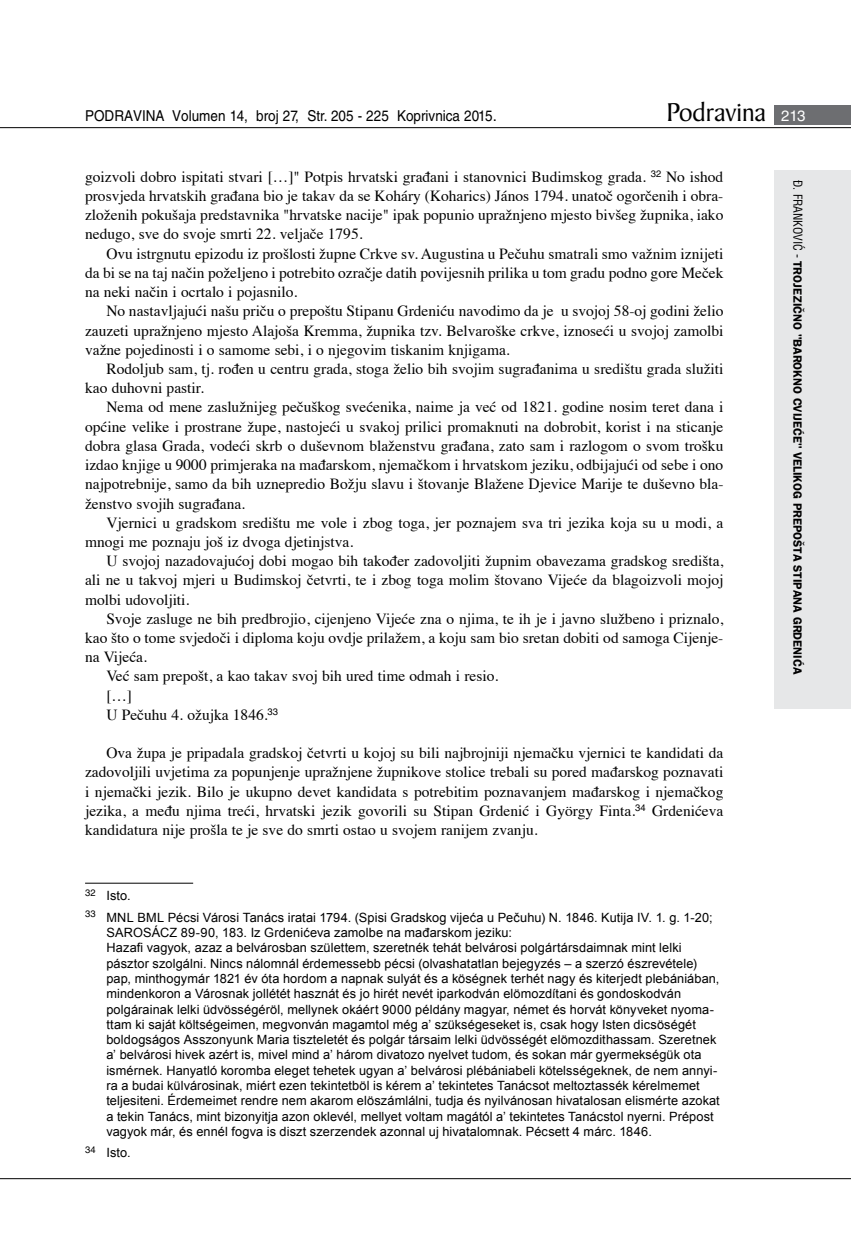
<style>
.page{position:relative;width:851px;height:1234px;background:#fff}
.page>*{position:absolute;margin:0;border:0;box-sizing:border-box;transform-origin:0 0}
.t1{font:27.6px "Baker Signet BT";color:#000}
.t2{font:15.45px/19.2px "Times";color:#000;text-align:justify}
.t3{font:15px "Helvetica LT Skin 29";color:#000;scale:.9 1}
.t4{font:12.75px/15.3px "Arial";letter-spacing:.01em;color:#000}
.t5{font:600 12px "ITC Franklin Gothic Skin 29";letter-spacing:-.005em;color:#000}
.t6{font:condensed 12px "Helvetica LT Skin 29";color:#000}
.s1{font-family:"Helvetica LT Skin 29";font-size:15px;color:#fff}
.s2{font-family:"Helvetica LT Skin 29";font-weight:400;font-stretch:condensed}
</style>
<div class="page">
<div style="left:774px;top:170px;width:76px;height:538px;background:#e6e7e8"></div>
<div style="left:774px;top:105px;width:76px;height:19px;background:#6d6e71"></div>
<hr style="left:0;top:127px;width:850px;height:1px;background:#000">
<hr style="left:0;top:1177px;width:850px;height:1px;background:#000">
<hr style="left:85px;top:882px;width:108px;height:1px;background:#000">
<p class="t3" style="left:85px;top:107px;width:459px">PODRAVINA Volumen 14, broj 27, Str. 205 - 225 Koprivnica 2015.</p>
<h1 class="t1" style="left:666px;top:95px;width:141px">Podravina <span class="s1">213</span></h1>
<p class="t2" style="left:85px;top:166px;width:639px">goizvoli dobro ispitati stvari […]" Potpis hrvatski građani i stanovnici Budimskog grada. <sup>32</sup> No ishod prosvjeda hrvatskih građana bio je takav da se Koháry (Koharics) János 1794. unatoč ogorčenih i obra&shy;zloženih pokušaja predstavnika "hrvatske nacije" ipak popunio upražnjeno mjesto bivšeg župnika, iako nedugo, sve do svoje smrti 22. veljače 1795.</p>
<p class="t2" style="left:85px;top:242px;width:639px;text-indent:21px">Ovu istrgnutu epizodu iz prošlosti župne Crkve sv. Augustina u Pečuhu smatrali smo važnim iznijeti da bi se na taj način poželjeno i potrebito ozračje datih povijesnih prilika u tom gradu podno gore Meček na neki način i ocrtalo i pojasnilo.</p>
<p class="t2" style="left:85px;top:300px;width:639px;text-indent:21px">No nastavljajući našu priču o prepoštu Stipanu Grdeniću navodimo da je u svojoj 58-oj godini želio zauzeti upražnjeno mjesto Alajoša Kremma, župnika tzv. Belvaroške crkve, iznoseći u svojoj zamolbi važne pojedinosti i o samome sebi, i o njegovim tiskanim knjigama.</p>
<p class="t2" style="left:85px;top:358px;width:639px;text-indent:21px">Rodoljub sam, tj. rođen u centru grada, stoga želio bih svojim sugrađanima u središtu grada služiti kao duhovni pastir.</p>
<p class="t2" style="left:85px;top:396px;width:639px;text-indent:21px">Nema od mene zaslužnijeg pečuškog svećenika, naime ja već od 1821. godine nosim teret dana i općine velike i prostrane župe, nastojeći u svakoj prilici promaknuti na dobrobit, korist i na sticanje dobra glasa Grada, vodeći skrb o duševnom blaženstvu građana, zato sam i razlogom o svom trošku izdao knjige u 9000 primjeraka na mađarskom, njemačkom i hrvatskom jeziku, odbijajući od sebe i ono najpotrebnije, samo da bih uznepredio Božju slavu i štovanje Blažene Djevice Marije te duševno bla&shy;ženstvo svojih sugrađana.</p>
<p class="t2" style="left:85px;top:511px;width:639px;text-indent:21px">Vjernici u gradskom središtu me vole i zbog toga, jer poznajem sva tri jezika koja su u modi, a mnogi me poznaju još iz dvoga djetinjstva.</p>
<p class="t2" style="left:85px;top:550px;width:639px;text-indent:21px">U svojoj nazadovajućoj dobi mogao bih također zadovoljiti župnim obavezama gradskog središta, ali ne u takvoj mjeri u Budimskoj četvrti, te i zbog toga molim štovano Vijeće da blagoizvoli mojoj molbi udovoljiti.</p>
<p class="t2" style="left:106px;top:607px;width:618px">Svoje zasluge ne bih predbrojio, cijenjeno Vijeće zna o njima, te ih je i javno službeno i priznalo,</p>
<p class="t2" style="left:85px;top:626px;width:639px">kao što o tome svjedoči i diploma koju ovdje prilažem, a koju sam bio sretan dobiti od samoga Cijenje-</p>
<p class="t2" style="left:85px;top:646px;width:63px">na Vijeća.</p>
<p class="t2" style="left:106px;top:665px;width:393px">Već sam prepošt, a kao takav svoj bih ured time odmah i resio.</p>
<p class="t2" style="left:106px;top:684px;width:27px">[…]</p>
<p class="t2" style="left:106px;top:703px;width:173px">U Pečuhu 4. ožujka 1846.<sup>33</sup></p>
<p class="t2" style="left:85px;top:742px;width:639px;text-indent:21px">Ova župa je pripadala gradskoj četvrti u kojoj su bili najbrojniji njemačku vjernici te kandidati da zadovoljili uvjetima za popunjenje upražnjene župnikove stolice trebali su pored mađarskog poznavati i njemački jezik. Bilo je ukupno devet kandidata s potrebitim poznavanjem mađarskog i njemačkog jezika, a među njima treći, hrvatski jezik govorili su Stipan Grdenić i György Finta.<sup>34</sup> Grdenićeva kandidatura nije prošla te je sve do smrti ostao u svojem ranijem zvanju.</p>
<p class="t4" style="left:85px;top:885px;width:629px;line-height:21.3px"><sup>32</sup> Isto.<br><sup>33</sup> MNL BML Pécsi Városi Tanács iratai 1794. (Spisi Gradskog vijeća u Pečuhu) N. 1846. Kutija IV. 1. g. 1-20;</p>
<p class="t4" style="left:106px;top:924px;width:615px">SAROSÁCZ 89-90, 183. Iz Grdenićeva zamolbe na mađarskom jeziku:<br>Hazafi vagyok, azaz a belvárosban születtem, szeretnék tehát belvárosi polgártársdaimnak mint lelki pásztor szolgálni. Nincs nálomnál érdemessebb pécsi (olvashatatlan bejegyzés – a szerzó észrevétele) pap, minthogymár 1821 év óta hordom a napnak sulyát és a köségnek terhét nagy és kiterjedt plebániában, mindenkoron a Városnak jollétét hasznát és jo hirét nevét iparkodván elömozdítani és gondoskodván polgárainak lelki üdvösségéröl, mellynek okáért 9000 példány magyar, német és horvát könyveket nyoma&shy;ttam ki saját költségeimen, megvonván magamtol még a’ szükségeseket is, csak hogy Isten dicsöségét boldogságos Asszonyunk Maria tiszteletét és polgár társaim lelki üdvösségét elömozdithassam. Szeretnek a’ belvárosi hivek azért is, mivel mind a’ három divatozo nyelvet tudom, és sokan már gyermekségük ota ismérnek. Hanyatló koromba eleget tehetek ugyan a’ belvárosi plébániabeli kötelsségeknek, de nem annyi&shy;ra a budai külvárosinak, miért ezen tekintetböl is kérem a’ tekintetes Tanácsot meltoztassék kérelmemet teljesiteni. Érdemeimet rendre nem akarom elöszámlálni, tudja és nyilvánosan hivatalosan elismérte azokat a tekin Tanács, mint bizonyitja azon oklevél, mellyet voltam magától a’ tekintetes Tanácstol nyerni. Prépost vagyok már, és ennél fogva is diszt szerzendek azonnal uj hivatalomnak. Pécsett 4 márc. 1846.</p>
<p class="t4" style="left:85px;top:1145px;width:47px"><sup>34</sup> Isto.</p>
<p class="t6" style="left:805px;top:180px;width:26px;rotate:90deg">Đ. Franković</p>
<p class="t5" style="left:804px;top:254px;width:422px;rotate:90deg"><span class="s2">-</span> TROJEZIČNO "BAROKNO CVIJEĆE" VELIKOG PREPOŠTA STIPANA GRDENIĆA</p>
</div>
